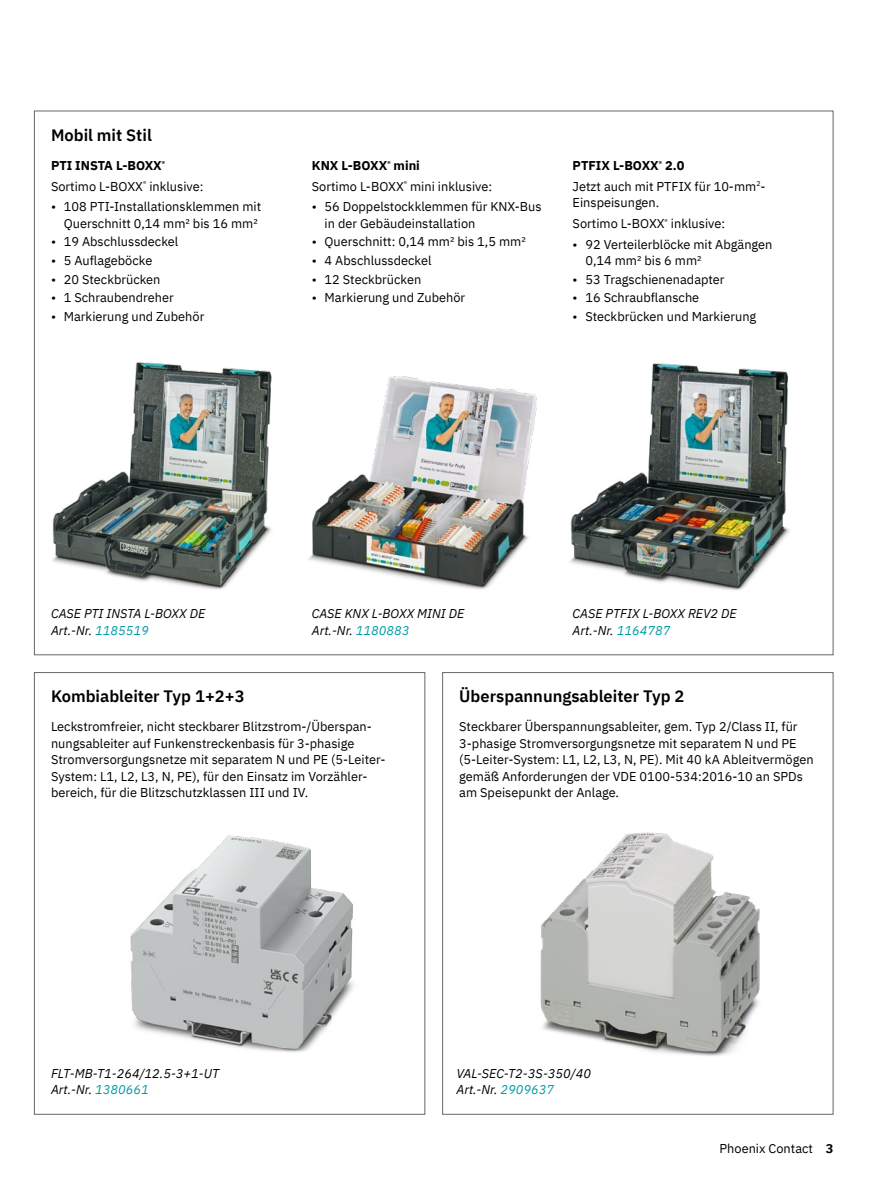
<style>
.page{position:relative;width:893px;height:1187px;background:#fff}
.page>*{position:absolute;margin:0;border:0;box-sizing:border-box;transform-origin:0 0}
.t1{font:16.5px "IBM Plex Sans Sm Bld";color:#000}
.t2{font:12.75px/16.5px "IBM Plex Sans";color:#000}
.t3{font:italic 12.75px/16.5px "IBM Plex Sans";color:#000}
.s1{font-weight:700}
.s2{color:#009ba3}
</style>
<div class="page">
<img style="left:130px;top:835px;width:224px;height:218px">
<img style="left:540px;top:832px;width:220px;height:224px">
<img style="left:308px;top:376px;width:229px;height:214px">
<img style="left:34px;top:327px;width:238px;height:294px">
<img style="left:570px;top:363px;width:220px;height:228px">
<p class="t1" style="left:51px;top:122px;width:102px">Mobil mit Stil</p>
<p class="t2" style="left:51px;top:154px;width:154px;line-height:20.7px"><span class="s1">PTI INSTA L-BOXX</span><sup>®<br></sup>Sortimo L-BOXX<sup>®</sup> inklusive:</p>
<p class="t2" style="left:51px;top:197px;width:212px;text-align:right">• 108 PTI-Installationsklemmen mit<br>Querschnitt 0,14 mm² bis 16 mm²</p>
<p class="t2" style="left:51px;top:232px;width:129px">• 19 Abschlussdeckel</p>
<p class="t2" style="left:51px;top:251px;width:103px">• 5 Auflageböcke</p>
<p class="t2" style="left:51px;top:270px;width:111px">• 20 Steckbrücken</p>
<p class="t2" style="left:51px;top:288px;width:124px">• 1 Schraubendreher</p>
<p class="t2" style="left:51px;top:307px;width:155px">• Markierung und Zubehör</p>
<p class="t2" style="left:312px;top:154px;width:182px;line-height:20.7px"><span class="s1">KNX L-BOXX</span><sup>®</sup> <span class="s1">mini<br></span>Sortimo L-BOXX<sup>®</sup> mini inklusive:</p>
<p class="t2" style="left:325px;top:197px;width:219px;text-indent:-13px">• 56 Doppelstockklemmen für KNX-Bus in der Gebäudeinstallation</p>
<p class="t2" style="left:312px;top:232px;width:215px">• Querschnitt: 0,14 mm² bis 1,5 mm²</p>
<p class="t2" style="left:312px;top:251px;width:121px">• 4 Abschlussdeckel</p>
<p class="t2" style="left:312px;top:270px;width:111px">• 12 Steckbrücken</p>
<p class="t2" style="left:312px;top:288px;width:155px">• Markierung und Zubehör</p>
<p class="t2" style="left:573px;top:154px;width:194px;line-height:20.7px"><span class="s1">PTFIX L-BOXX</span><sup>®</sup> <span class="s1">2.0<br></span>Jetzt auch mit PTFIX für 10-mm<sup>2</sup>-</p>
<p class="t2" style="left:573px;top:191px;width:154px;line-height:20.7px">Einspeisungen.<br>Sortimo L-BOXX<sup>®</sup> inklusive:</p>
<p class="t2" style="left:585px;top:235px;width:189px;text-indent:-13px">• 92 Verteilerblöcke mit Abgängen<br>0,14 mm² bis 6 mm²</p>
<p class="t2" style="left:573px;top:270px;width:153px">• 53 Tragschienenadapter</p>
<p class="t2" style="left:573px;top:288px;width:128px">• 16 Schraubflansche</p>
<p class="t2" style="left:573px;top:307px;width:185px">• Steckbrücken und Markierung</p>
<p class="t3" style="left:51px;top:604px;width:156px">CASE PTI INSTA L-BOXX DE<br>Art.-Nr. <span class="s2">1185519</span></p>
<p class="t3" style="left:312px;top:604px;width:154px">CASE KNX L-BOXX MINI DE<br>Art.-Nr. <span class="s2">1180883</span></p>
<p class="t3" style="left:573px;top:604px;width:166px">CASE PTFIX L-BOXX REV2 DE<br>Art.-Nr. <span class="s2">1164787</span></p>
<p class="t1" style="left:51px;top:683px;width:195px">Kombiableiter Typ 1+2+3</p>
<p class="t2" style="left:51px;top:717px;width:336px">Leckstromfreier, nicht steckbarer Blitzstrom-/Überspan&shy;nungsableiter auf Funkenstreckenbasis für 3-phasige Stromversorgungsnetze mit separatem N und PE (5-Leiter-System: L1, L2, L3, N, PE), für den Einsatz im Vorzähler&shy;bereich, für die Blitzschutzklassen III und IV.</p>
<p class="t1" style="left:459px;top:683px;width:227px">Überspannungsableiter Typ 2</p>
<p class="t2" style="left:459px;top:717px;width:356px">Steckbarer Überspannungsableiter, gem. Typ 2/Class II, für 3-phasige Stromversorgungsnetze mit separatem N und PE (5-Leiter-System: L1, L2, L3, N, PE). Mit 40 kA Ableitvermögen gemäß Anforderungen der VDE 0100-534:2016-10 an SPDs am Speisepunkt der Anlage.</p>
<p class="t3" style="left:51px;top:1063px;width:170px">FLT-MB-T1-264/12.5-3+1-UT<br>Art.-Nr. <span class="s2">1380661</span></p>
<p class="t3" style="left:456px;top:1063px;width:136px">VAL-SEC-T2-3S-350/40<br>Art.-Nr. <span class="s2">2909637</span></p>
<p class="t2" style="left:719px;top:1138px;width:115px">Phoenix Contact <span class="s1">3</span></p>
</div>
